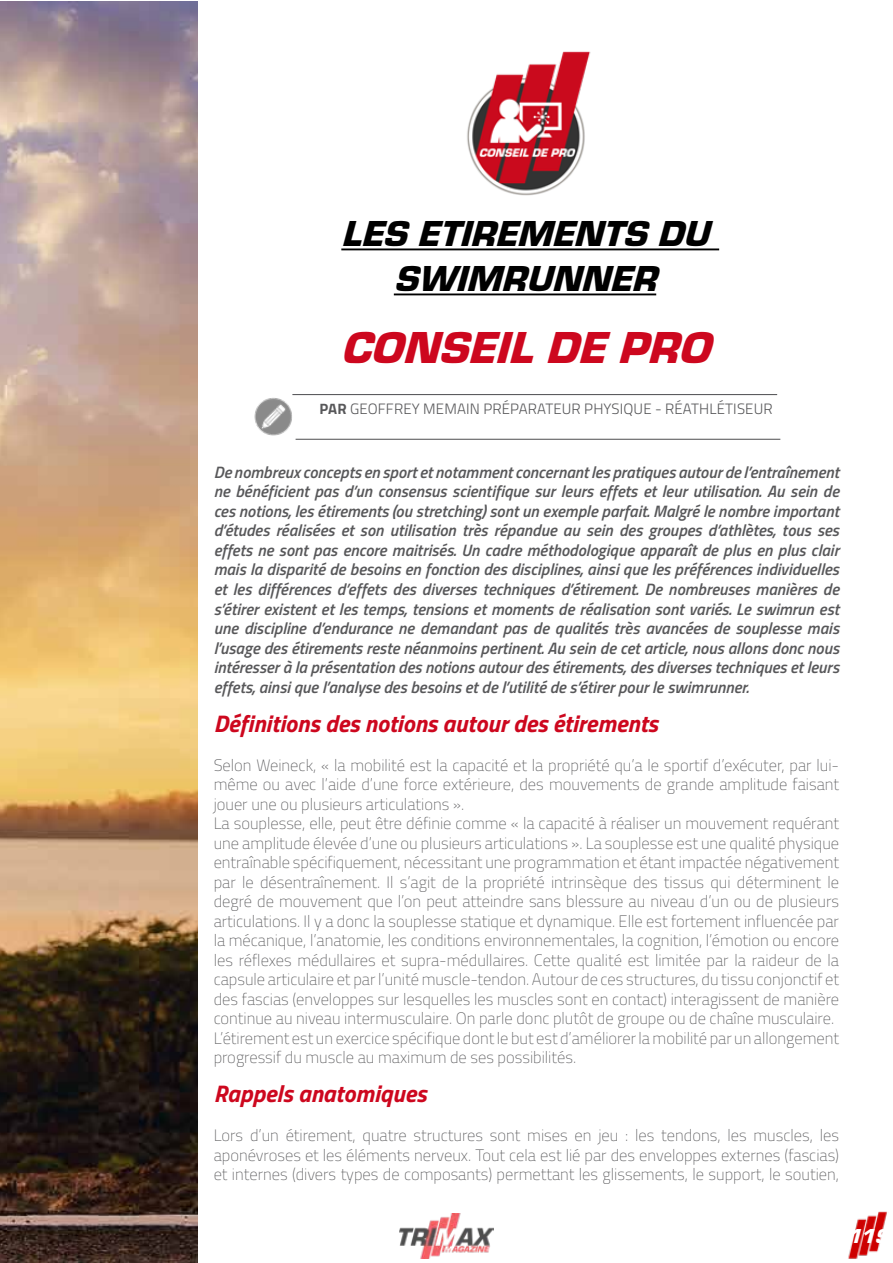
<style>
.page{position:relative;width:893px;height:1263px;background:#fff}
.page>*{position:absolute;margin:0;border:0;box-sizing:border-box;transform-origin:0 0}
.t1{font:italic 900 46.5px "Eurostile";color:#cd071e}
.t2{font:italic 900 37.5px/45px "Eurostile";color:#000;text-align:center}
.t3{font:italic 700 24px "Titillium Web";color:#cd071e}
.t4{font:italic 900 21px "Eurostile";color:#fff}
.t5{font:100 16.5px/19.5px "Titillium Web";color:#58585a}
.t6{font:italic 600 16.5px/19.5px "Titillium Web";color:#58585a;text-align:justify}
.t7{font:300 15px "Titillium Web";letter-spacing:.01em;color:#58585a}
.s1{font-weight:700}
</style>
<div class="page">
<img style="left:0;top:1px;width:198px;height:1262px">
<img style="left:848px;top:1211px;width:39px;height:48px">
<img style="left:399px;top:1214px;width:95px;height:45px">
<hr style="left:341px;top:248px;width:378px;height:2px;background:#000">
<hr style="left:394px;top:293px;width:262px;height:2px;background:#000">
<img style="left:467px;top:51px;width:124px;height:145px">
<hr style="left:292px;top:394px;width:485px;height:1px;background:#4c4c4f">
<hr style="left:296px;top:439px;width:484px;height:1px;background:#4c4c4f">
<img style="left:254px;top:398px;width:38px;height:38px">
<h2 class="t2" style="left:341px;top:212px;width:369px">LES ETIREMENTS DU<br>SWIMRUNNER</h2>
<h1 class="t1" style="left:341px;top:322px;width:370px">CONSEIL DE PRO</h1>
<p class="t7" style="left:320px;top:398px;width:455px"><span class="s1">PAR</span> GEOFFREY MEMAIN PRÉPARATEUR PHYSIQUE - RÉATHLÉTISEUR</p>
<p class="t6" style="left:214px;top:461px;width:627px">De nombreux concepts en sport et notamment concernant les pratiques autour de l’entraînement ne bénéficient pas d’un consensus scientifique sur leurs effets et leur utilisation. Au sein de ces notions, les étirements (ou stretching) sont un exemple parfait. Malgré le nombre important d’études réalisées et son utilisation très répandue au sein des groupes d’athlètes, tous ses effets ne sont pas encore maitrisés. Un cadre méthodologique apparaît de plus en plus clair mais la disparité de besoins en fonction des disciplines, ainsi que les préférences individuelles et les différences d’effets des diverses techniques d’étirement. De nombreuses manières de s’étirer existent et les temps, tensions et moments de réalisation sont variés. Le swimrun est une discipline d’endurance ne demandant pas de qualités très avancées de souplesse mais l’usage des étirements reste néanmoins pertinent. Au sein de cet article, nous allons donc nous intéresser à la présentation des notions autour des étirements, des diverses techniques et leurs effets, ainsi que l’analyse des besoins et de l’utilité de s’étirer pour le swimrunner.</p>
<h3 class="t3" style="left:214px;top:704px;width:446px">Définitions des notions autour des étirements</h3>
<p class="t5" style="left:214px;top:754px;width:627px">Selon Weineck, « la mobilité est la capacité et la propriété qu’a le sportif d’exécuter, par lui&shy;même ou avec l’aide d’une force extérieure, des mouvements de grande amplitude faisant jouer une ou plusieurs articulations ».<br>La souplesse, elle, peut être définie comme « la capacité à réaliser un mouvement requérant une amplitude élevée d’une ou plusieurs articulations ». La souplesse est une qualité physique entraînable spécifiquement, nécessitant une programmation et étant impactée négativement par le désentraînement. Il s’agit de la propriété intrinsèque des tissus qui déterminent le degré de mouvement que l’on peut atteindre sans blessure au niveau d’un ou de plusieurs articulations. Il y a donc la souplesse statique et dynamique. Elle est fortement influencée par la mécanique, l’anatomie, les conditions environnementales, la cognition, l’émotion ou encore les réflexes médullaires et supra-médullaires. Cette qualité est limitée par la raideur de la capsule articulaire et par l’unité muscle-tendon. Autour de ces structures, du tissu conjonctif et des fascias (enveloppes sur lesquelles les muscles sont en contact) interagissent de manière continue au niveau intermusculaire. On parle donc plutôt de groupe ou de chaîne musculaire.<br>L’étirement est un exercice spécifique dont le but est d’améliorer la mobilité par un allongement progressif du muscle au maximum de ses possibilités.</p>
<h3 class="t3" style="left:214px;top:1075px;width:214px">Rappels anatomiques</h3>
<p class="t5" style="left:214px;top:1125px;width:627px;text-align:justify">Lors d’un étirement, quatre structures sont mises en jeu : les tendons, les muscles, les aponévroses et les éléments nerveux. Tout cela est lié par des enveloppes externes (fascias) et internes (divers types de composants) permettant les glissements, le support, le soutien,</p>
<p class="t4" style="left:847px;top:1225px;width:42px">119</p>
</div>
